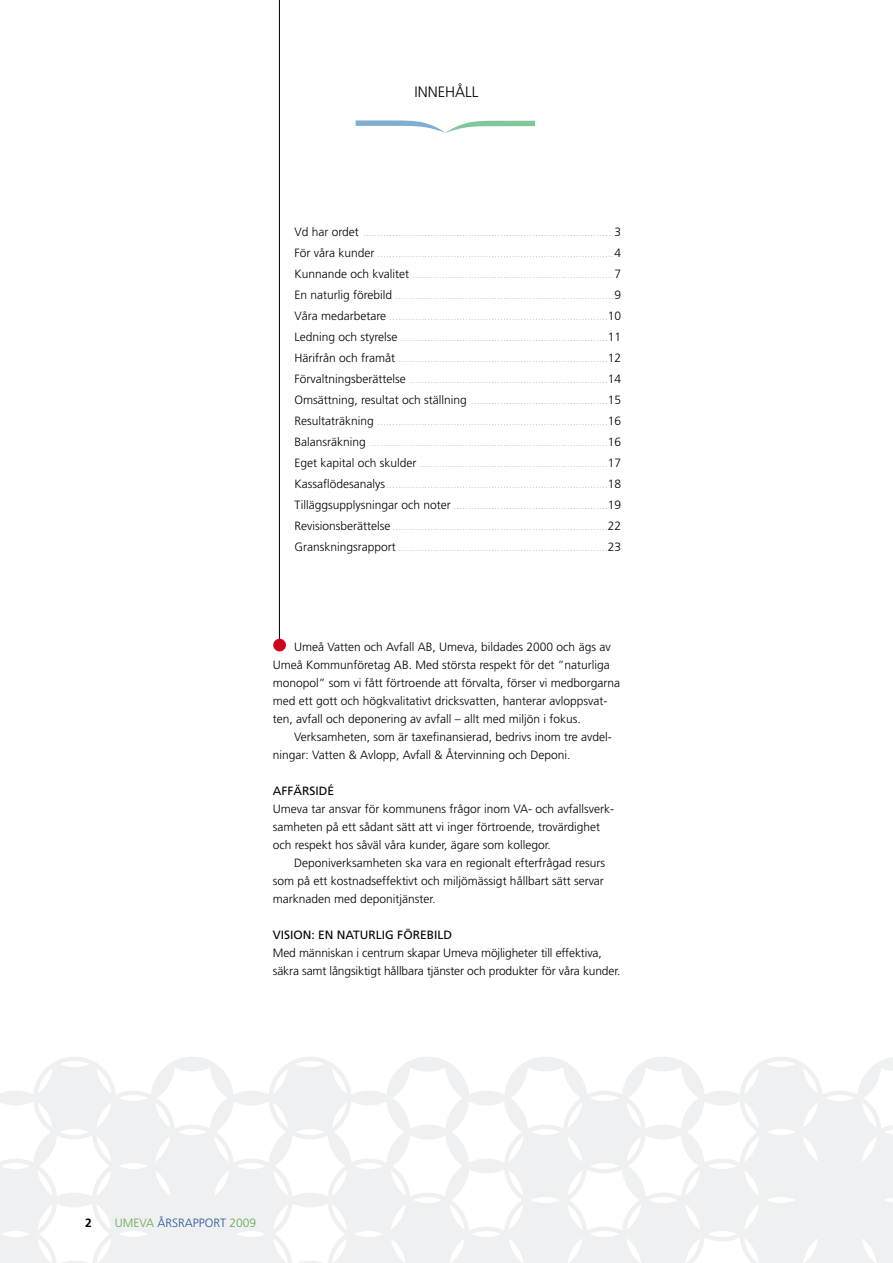
<style>
.page{position:relative;width:893px;height:1263px;background:#fff}
.page>*{position:absolute;margin:0;border:0;box-sizing:border-box;transform-origin:0 0}
.t1{font:300 15px "Frutiger";color:#000}
.t2{font:300 12px/18px "Frutiger";color:#000}
.t3{font:12px "Frutiger";color:#000}
.t4{font:300 12px "Frutiger";color:#003882}
.t5{font:700 12px "Frutiger";color:#000}
.t6{font:300 5.25px "Frutiger";color:#000}
.s1{color:#44a12b}
</style>
<div class="page">
<svg style="left:356px;top:120px;width:179px;height:13px"></svg>
<svg style="left:0;top:1057px;width:893px;height:206px"></svg>
<hr style="left:279px;top:0;width:1px;height:647px;background:#000">
<div style="left:273px;top:639px;width:13px;height:12px;background:#cd071e;border-radius:50%"></div>
<h1 class="t1" style="left:414px;top:83px;width:40px">Innehåll</h1>
<h2 class="t2" style="left:294px;top:223px;width:66px">Vd har ordet</h2>
<p class="t6" style="left:364px;top:231px;width:251px">......................................................................................</p>
<h2 class="t2" style="left:615px;top:223px;width:8px">3</h2>
<h2 class="t2" style="left:294px;top:244px;width:82px">För våra kunder</h2>
<p class="t6" style="left:378px;top:252px;width:236px">.................................................................................</p>
<h2 class="t2" style="left:615px;top:244px;width:8px">4</h2>
<h2 class="t2" style="left:294px;top:265px;width:116px">Kunnande och kvalitet</h2>
<p class="t6" style="left:413px;top:273px;width:201px">.....................................................................</p>
<h2 class="t2" style="left:615px;top:265px;width:8px">7</h2>
<h2 class="t2" style="left:294px;top:286px;width:99px">En naturlig förebild</h2>
<p class="t6" style="left:396px;top:294px;width:219px">...........................................................................</p>
<h2 class="t2" style="left:615px;top:286px;width:8px">9</h2>
<h2 class="t2" style="left:294px;top:307px;width:93px">Våra medarbetare</h2>
<p class="t6" style="left:390px;top:315px;width:216px">..........................................................................</p>
<h2 class="t2" style="left:608px;top:307px;width:15px">10</h2>
<h2 class="t2" style="left:294px;top:328px;width:105px">Ledning och styrelse</h2>
<p class="t6" style="left:402px;top:336px;width:204px">......................................................................</p>
<h2 class="t2" style="left:608px;top:328px;width:15px">11</h2>
<h2 class="t2" style="left:294px;top:349px;width:102px">Härifrån och framåt</h2>
<p class="t6" style="left:399px;top:357px;width:207px">.......................................................................</p>
<h2 class="t2" style="left:608px;top:349px;width:15px">12</h2>
<h2 class="t2" style="left:294px;top:370px;width:113px">Förvaltningsberättelse</h2>
<p class="t6" style="left:410px;top:378px;width:196px">...................................................................</p>
<h2 class="t2" style="left:608px;top:370px;width:15px">14</h2>
<h2 class="t2" style="left:294px;top:391px;width:174px">Omsättning, resultat och ställning</h2>
<p class="t6" style="left:472px;top:399px;width:134px">..............................................</p>
<h2 class="t2" style="left:608px;top:391px;width:15px">15</h2>
<h2 class="t2" style="left:294px;top:412px;width:81px">Resultaträkning</h2>
<p class="t6" style="left:378px;top:420px;width:228px">..............................................................................</p>
<h2 class="t2" style="left:608px;top:412px;width:15px">16</h2>
<h2 class="t2" style="left:294px;top:433px;width:73px">Balansräkning</h2>
<p class="t6" style="left:369px;top:441px;width:236px">.................................................................................</p>
<h2 class="t2" style="left:608px;top:433px;width:15px">16</h2>
<h2 class="t2" style="left:294px;top:454px;width:124px">Eget kapital och skulder</h2>
<p class="t6" style="left:419px;top:462px;width:187px">................................................................</p>
<h2 class="t2" style="left:608px;top:454px;width:15px">17</h2>
<h2 class="t2" style="left:294px;top:475px;width:92px">Kassaflödesanalys</h2>
<p class="t6" style="left:387px;top:483px;width:221px">............................................................................</p>
<h2 class="t2" style="left:608px;top:475px;width:15px">18</h2>
<h2 class="t2" style="left:294px;top:496px;width:158px">Tilläggsupplysningar och noter</h2>
<p class="t6" style="left:454px;top:504px;width:152px">....................................................</p>
<h2 class="t2" style="left:608px;top:496px;width:15px">19</h2>
<h2 class="t2" style="left:294px;top:517px;width:98px">Revisionsberättelse</h2>
<p class="t6" style="left:393px;top:525px;width:213px">.........................................................................</p>
<h2 class="t2" style="left:608px;top:517px;width:15px">22</h2>
<h2 class="t2" style="left:294px;top:538px;width:103px">Granskningsrapport</h2>
<p class="t6" style="left:399px;top:546px;width:207px">.......................................................................</p>
<h2 class="t2" style="left:608px;top:538px;width:15px">23</h2>
<p class="t2" style="left:273px;top:637px;width:349px;text-indent:21px">Umeå Vatten och Avfall AB, Umeva, bildades 2000 och ägs av Umeå Kommunföretag AB. Med största respekt för det ”naturliga monopol” som vi fått förtroende att förvalta, förser vi medborgarna med ett gott och högkvalitativt dricksvatten, hanterar avloppsvat&shy;ten, avfall och deponering av avfall – allt med miljön i fokus.</p>
<h2 class="t2" style="left:273px;top:727px;width:341px;text-indent:21px">Verksamheten, som är taxefinansierad, bedrivs inom tre avdel&shy;ningar: Vatten &amp; Avlopp, Avfall &amp; Återvinning och Deponi.</h2>
<h2 class="t3" style="left:273px;top:783px;width:63px">AFFÄRSIDÉ</h2>
<h2 class="t2" style="left:273px;top:799px;width:343px">Umeva tar ansvar för kommunens frågor inom VA- och avfallsverk&shy;samheten på ett sådant sätt att vi inger förtroende, trovärdighet och respekt hos såväl våra kunder, ägare som kollegor.</h2>
<h2 class="t2" style="left:273px;top:853px;width:334px;text-align:justify;text-indent:21px">Deponiverksamheten ska vara en regionalt efterfrågad resurs som på ett kostnadseffektivt och miljömässigt hållbart sätt servar marknaden med deponitjänster.</h2>
<h2 class="t3" style="left:273px;top:927px;width:181px">VISION: EN NATURLIG FÖREBILD</h2>
<h2 class="t2" style="left:273px;top:943px;width:347px">Med människan i centrum skapar Umeva möjligheter till effektiva, säkra samt långsiktigt hållbara tjänster och produkter för våra kunder.</h2>
<h2 class="t5" style="left:85px;top:1216px;width:8px">2</h2>
<h2 class="t4" style="left:115px;top:1216px;width:143px"><span class="s1">Umeva</span> Årsrapport <span class="s1">2009</span></h2>
</div>
